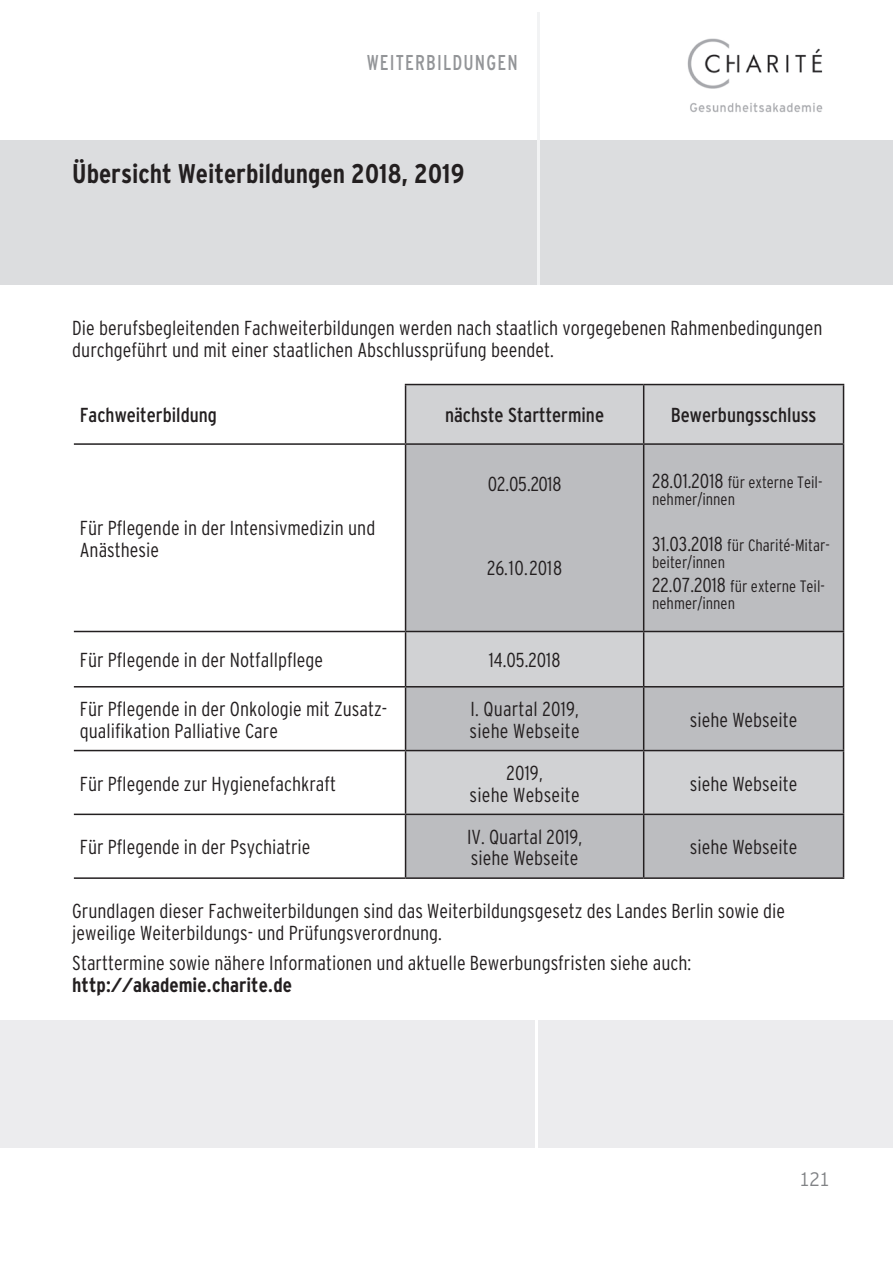
<style>
.page{position:relative;width:893px;height:1263px;background:#fff}
.page>*{position:absolute;margin:0;border:0;box-sizing:border-box;transform-origin:0 0}
.t1{font:700 condensed 27px "Interstate";color:#231f20}
.t2{font:condensed 21.45px "Interstate";letter-spacing:.06em;color:#939598;scale:.91 1}
.t3{font:300 condensed 20.25px/21.8px "Interstate";color:#231f20}
.t4{font:condensed 20.25px "Interstate Tab";color:#231f20}
.t5{font:700 condensed 20.25px "Interstate Tab";color:#231f20}
.t6{font:300 condensed 19.5px "Interstate Tab";color:#808285}
.t7{font:300 condensed 16.5px/17.2px "Interstate";color:#231f20}
.s1{font-size:20.25px}
</style>
<div class="page">
<img style="left:687px;top:38px;width:136px;height:75px">
<div style="left:0;top:140px;width:893px;height:145px;background:#dcdddf"></div>
<hr style="left:538px;top:13px;width:2px;height:272px;background:#f2f3f4">
<div style="left:0;top:1020px;width:893px;height:128px;background:#ececee"></div>
<hr style="left:536px;top:1020px;width:2px;height:128px;background:#fff">
<div style="left:406px;top:385px;width:437px;height:58px;background:#d1d2d4"></div>
<svg style="left:406px;top:445px;width:437px;height:432px;background:#c0c1c4"></svg>
<hr style="left:405px;top:384px;width:239px;height:1px;background:#231f20">
<hr style="left:405px;top:385px;width:1px;height:58px;background:#231f20">
<hr style="left:644px;top:384px;width:200px;height:1px;background:#231f20">
<hr style="left:643px;top:385px;width:1px;height:58px;background:#231f20">
<hr style="left:843px;top:385px;width:1px;height:58px;background:#231f20">
<hr style="left:74px;top:443px;width:332px;height:2px;background:#231f20">
<hr style="left:406px;top:443px;width:238px;height:2px;background:#231f20">
<hr style="left:405px;top:445px;width:1px;height:186px;background:#231f20">
<hr style="left:644px;top:443px;width:200px;height:2px;background:#231f20">
<hr style="left:643px;top:445px;width:1px;height:186px;background:#231f20">
<hr style="left:843px;top:445px;width:1px;height:186px;background:#231f20">
<hr style="left:74px;top:631px;width:332px;height:1px;background:#231f20">
<hr style="left:406px;top:631px;width:238px;height:1px;background:#231f20">
<hr style="left:405px;top:632px;width:1px;height:54px;background:#231f20">
<hr style="left:644px;top:631px;width:200px;height:1px;background:#231f20">
<hr style="left:643px;top:632px;width:1px;height:54px;background:#231f20">
<hr style="left:843px;top:632px;width:1px;height:54px;background:#231f20">
<hr style="left:74px;top:686px;width:332px;height:1px;background:#231f20">
<hr style="left:406px;top:686px;width:238px;height:1px;background:#231f20">
<hr style="left:405px;top:687px;width:1px;height:63px;background:#231f20">
<hr style="left:644px;top:686px;width:200px;height:1px;background:#231f20">
<hr style="left:643px;top:687px;width:1px;height:63px;background:#231f20">
<hr style="left:843px;top:687px;width:1px;height:63px;background:#231f20">
<hr style="left:74px;top:750px;width:332px;height:1px;background:#231f20">
<hr style="left:406px;top:750px;width:238px;height:1px;background:#231f20">
<hr style="left:405px;top:751px;width:1px;height:63px;background:#231f20">
<hr style="left:644px;top:750px;width:200px;height:1px;background:#231f20">
<hr style="left:643px;top:751px;width:1px;height:63px;background:#231f20">
<hr style="left:843px;top:751px;width:1px;height:63px;background:#231f20">
<hr style="left:74px;top:814px;width:332px;height:1px;background:#231f20">
<hr style="left:406px;top:814px;width:238px;height:1px;background:#231f20">
<hr style="left:405px;top:815px;width:1px;height:62px;background:#231f20">
<hr style="left:644px;top:814px;width:200px;height:1px;background:#231f20">
<hr style="left:643px;top:815px;width:1px;height:62px;background:#231f20">
<hr style="left:843px;top:815px;width:1px;height:62px;background:#231f20">
<hr style="left:74px;top:877px;width:332px;height:2px;background:#231f20">
<hr style="left:406px;top:877px;width:238px;height:2px;background:#231f20">
<hr style="left:644px;top:877px;width:200px;height:2px;background:#231f20">
<p class="t2" style="left:367px;top:50px;width:167px">WEITERBILDUNGEN</p>
<h1 class="t1" style="left:72px;top:159px;width:394px">Übersicht Weiterbildungen 2018, 2019</h1>
<p class="t3" style="left:72px;top:317px;width:752px">Die berufsbegleitenden Fachweiterbildungen werden nach staatlich vorgegebenen Rahmenbedingungen durchgeführt und mit einer staatlichen Abschlussprüfung beendet.</p>
<p class="t4" style="left:80px;top:404px;width:139px">Fachweiterbildung</p>
<p class="t4" style="left:445px;top:404px;width:160px">nächste Starttermine</p>
<p class="t4" style="left:671px;top:404px;width:147px">Bewerbungsschluss</p>
<p class="t3" style="left:80px;top:517px;width:297px">Für Pflegende in der Intensivmedizin und<br>Anästhesie</p>
<p class="t3" style="left:488px;top:473px;width:75px">02.05.2018</p>
<p class="t3" style="left:487px;top:557px;width:77px">26.10.2018</p>
<p class="t7" style="left:652px;top:473px;width:172px"><span class="s1">28.01.2018</span> für externe Teil&shy;nehmer/innen</p>
<p class="t7" style="left:652px;top:537px;width:179px"><span class="s1">31.03.2018</span> für Charité-Mitar&shy;beiter/innen</p>
<p class="t7" style="left:652px;top:577px;width:174px"><span class="s1">22.07.2018</span> für externe Teil&shy;nehmer/innen</p>
<p class="t3" style="left:80px;top:649px;width:245px">Für Pflegende in der Notfallpflege</p>
<p class="t3" style="left:489px;top:649px;width:73px">14.05.2018</p>
<p class="t3" style="left:80px;top:698px;width:309px">Für Pflegende in der Onkologie mit Zusatz&shy;qualifikation Palliative Care</p>
<p class="t3" style="left:469px;top:698px;width:112px">I. Quartal 2019, siehe Webseite</p>
<p class="t3" style="left:690px;top:709px;width:109px">siehe Webseite</p>
<p class="t3" style="left:80px;top:772px;width:258px">Für Pflegende zur Hygienefachkraft</p>
<p class="t3" style="left:469px;top:761px;width:112px;text-align:center">2019,<br>siehe Webseite</p>
<p class="t3" style="left:690px;top:772px;width:109px">siehe Webseite</p>
<p class="t3" style="left:80px;top:836px;width:232px">Für Pflegende in der Psychiatrie</p>
<p class="t3" style="left:467px;top:825px;width:116px">IV. Quartal 2019, siehe Webseite</p>
<p class="t3" style="left:690px;top:836px;width:109px">siehe Webseite</p>
<p class="t3" style="left:72px;top:900px;width:714px">Grundlagen dieser Fachweiterbildungen sind das Weiterbildungsgesetz des Landes Berlin sowie die jeweilige Weiterbildungs- und Prüfungsverordnung.</p>
<p class="t3" style="left:72px;top:952px;width:620px">Starttermine sowie nähere Informationen und aktuelle Bewerbungsfristen siehe auch:</p>
<p class="t5" style="left:72px;top:973px;width:221px">http://akademie.charite.de</p>
<p class="t6" style="left:800px;top:1168px;width:32px">121</p>
</div>
